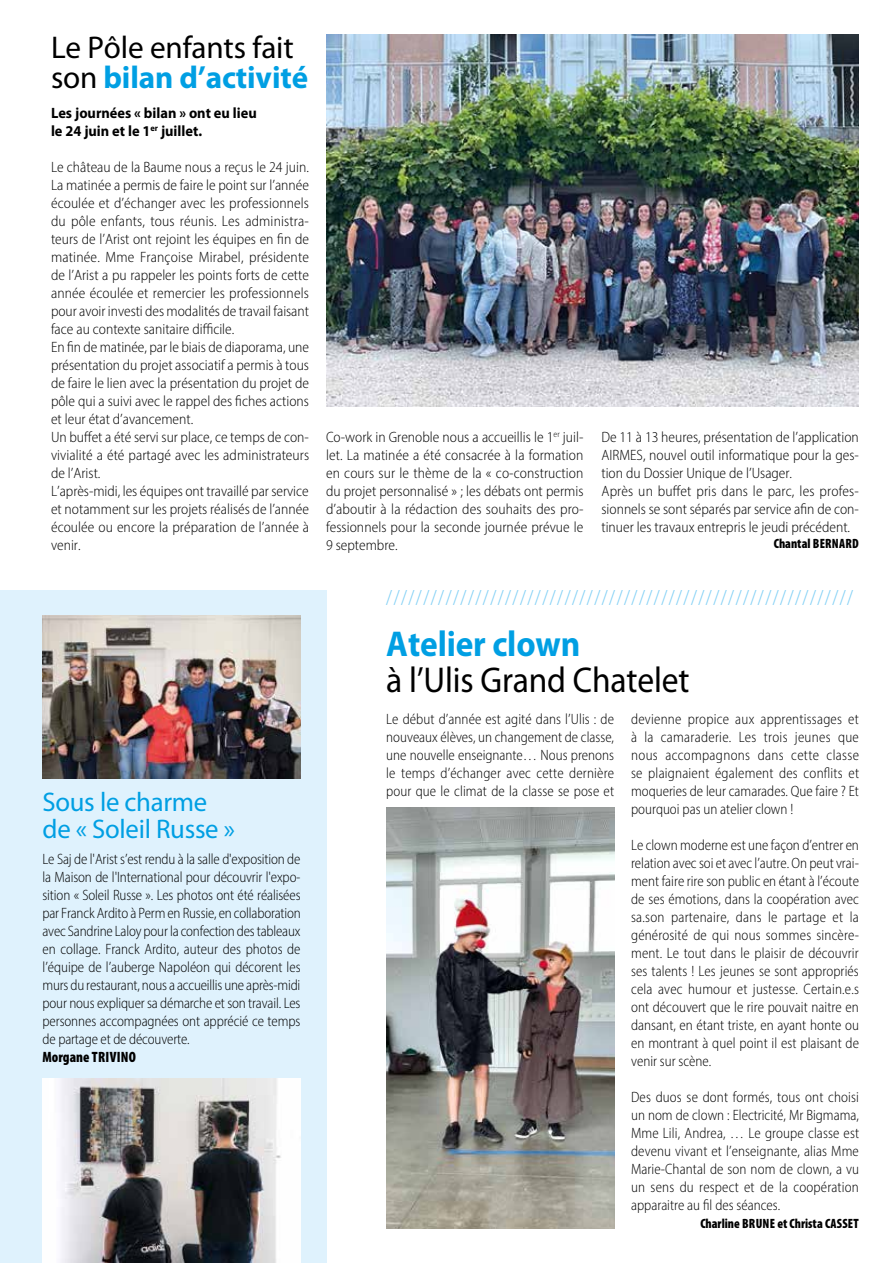
<style>
.page{position:relative;width:893px;height:1263px;background:#fff}
.page>*{position:absolute;margin:0;border:0;box-sizing:border-box;transform-origin:0 0}
.t1{font:36px "Myriad Pro";letter-spacing:-.005em;color:#000;scale:.93 1}
.t2{font:700 36px "Myriad Pro";letter-spacing:-.005em;color:#009fe3;scale:.93 1}
.t3{font:31.5px/30px "Myriad Pro";letter-spacing:-.005em;color:#000}
.t4{font:27px/27px "Myriad Pro";letter-spacing:-.01em;color:#009fe3}
.t5{font:300 condensed 18px "Univers LT Std";color:#83d0f5}
.t6{font:300 semi-condensed 15px/18px "Myriad Pro";color:#000;text-align:justify;scale:.96 1}
.t7{font:300 semi-condensed 15px/18px "Myriad Pro";color:#000}
.t8{font:700 15px/18px "Myriad Pro";color:#000;scale:.96 1}
.t9{font:900 condensed 15px "Myriad Pro";letter-spacing:.01em;color:#000;scale:.96 1}
.t10{font:900 condensed 13.5px "Myriad Pro";color:#000;scale:.96 1}
.s1{font-weight:700;color:#009fe3}
</style>
<div class="page">
<div style="left:0;top:590px;width:326px;height:673px;background:#dff2fd"></div>
<img style="left:43px;top:615px;width:257px;height:163px">
<img style="left:326px;top:34px;width:533px;height:372px">
<img style="left:386px;top:807px;width:228px;height:422px">
<img style="left:43px;top:1078px;width:257px;height:185px">
<h2 class="t3" style="left:51px;top:33px;width:259px">Le Pôle enfants fait son <span class="s1">bilan d’activité</span></h2>
<p class="t8" style="left:51px;top:104px;width:216px">Les journées « bilan » ont eu lieu le 24 juin et le 1<sup>er</sup> juillet.</p>
<p class="t7" style="left:51px;top:157px;width:260px">Le château de la Baume nous a reçus le 24 juin.<br>La matinée a permis de faire le point sur l’année écoulée et d’échanger avec les professionnels du pôle enfants, tous réunis. Les administra&shy;teurs de l’Arist ont rejoint les équipes en fin de matinée. Mme Françoise Mirabel, présidente de l’Arist a pu rappeler les points forts de cette année écoulée et remercier les professionnels pour avoir investi des modalités de travail faisant face au contexte sanitaire difficile.<br>En fin de matinée, par le biais de diaporama, une présentation du projet associatif a permis à tous de faire le lien avec la présentation du projet de pôle qui a suivi avec le rappel des fiches actions et leur état d’avancement.<br>Un buffet a été servi sur place, ce temps de con&shy;vivialité a été partagé avec les administrateurs de l’Arist.<br>L’après-midi, les équipes ont travaillé par service et notamment sur les projets réalisés de l’année écoulée ou encore la préparation de l’année à venir.</p>
<h3 class="t4" style="left:43px;top:788px;width:194px">Sous le charme de « Soleil Russe »</h3>
<p class="t6" style="left:43px;top:850px;width:270px">Le Saj de l'Arist s’est rendu à la salle d'exposition de la Maison de l'International pour découvrir l'expo&shy;sition « Soleil Russe ». Les photos ont été réalisées par Franck Ardito à Perm en Russie, en collaboration avec Sandrine Laloy pour la confection des tableaux en collage. Franck Ardito, auteur des photos de l’équipe de l’auberge Napoléon qui décorent les murs du restaurant, nous a accueillis une après-midi pour nous expliquer sa démarche et son travail. Les personnes accompagnées ont apprécié ce temps de partage et de découverte.</p>
<p class="t9" style="left:43px;top:1047px;width:99px">Morgane TRIVINO</p>
<p class="t7" style="left:326px;top:428px;width:259px;text-align:justify">Co-work in Grenoble nous a accueillis le 1<sup>er</sup> juil&shy;let. La matinée a été consacrée à la formation en cours sur le thème de la « co-construction du projet personnalisé » ; les débats ont permis d’aboutir à la rédaction des souhaits des pro&shy;fessionnels pour la seconde journée prévue le 9 septembre.</p>
<p class="t7" style="left:601px;top:428px;width:259px">De 11 à 13 heures, présentation de l’application AIRMES, nouvel outil informatique pour la ges&shy;tion du Dossier Unique de l’Usager.<br>Après un buffet pris dans le parc, les profes&shy;sionnels se sont séparés par service afin de con&shy;tinuer les travaux entrepris le jeudi précédent.</p>
<p class="t10" style="left:774px;top:534px;width:90px">Chantal BERNARD</p>
<p class="t5" style="left:386px;top:586px;width:468px">///////////////////////////////////////////////////////////////</p>
<h1 class="t2" style="left:386px;top:624px;width:210px">Atelier clown</h1>
<h1 class="t1" style="left:386px;top:661px;width:327px">à l’Ulis Grand Chatelet</h1>
<p class="t6" style="left:386px;top:710px;width:239px">Le début d’année est agité dans l’Ulis : de nouveaux élèves, un changement de classe, une nouvelle enseignante… Nous prenons le temps d’échanger avec cette dernière pour que le climat de la classe se pose et</p>
<p class="t6" style="left:631px;top:710px;width:239px">devienne propice aux apprentissages et à la camaraderie. Les trois jeunes que nous accompagnons dans cette classe se plaignaient également des conflits et moqueries de leur camarades. Que faire ? Et pourquoi pas un atelier clown !</p>
<p class="t6" style="left:631px;top:836px;width:239px">Le clown moderne est une façon d’entrer en relation avec soi et avec l’autre. On peut vrai&shy;ment faire rire son public en étant à l’écoute de ses émotions, dans la coopération avec sa.son partenaire, dans le partage et la générosité de qui nous sommes sincère&shy;ment. Le tout dans le plaisir de découvrir ses talents ! Les jeunes se sont appropriés cela avec humour et justesse. Certain.e.s ont découvert que le rire pouvait naitre en dansant, en étant triste, en ayant honte ou en montrant à quel point il est plaisant de venir sur scène.</p>
<p class="t6" style="left:631px;top:1088px;width:239px">Des duos se dont formés, tous ont choisi un nom de clown : Electricité, Mr Bigmama, Mme Lili, Andrea, … Le groupe classe est devenu vivant et l’enseignante, alias Mme Marie-Chantal de son nom de clown, a vu un sens du respect et de la coopération apparaitre au fil des séances.</p>
<p class="t10" style="left:700px;top:1215px;width:167px">Charline BRUNE et Christa CASSET</p>
</div>
